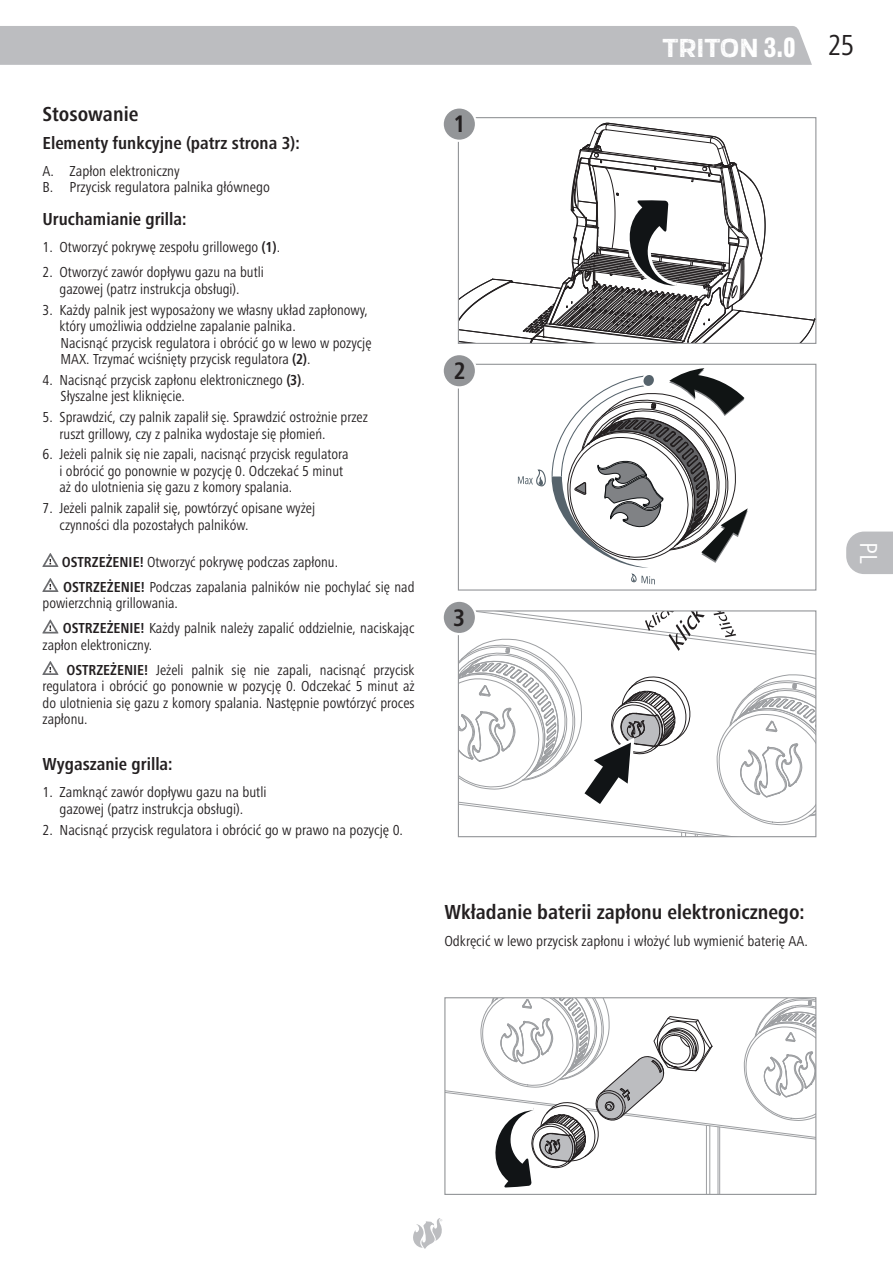
<style>
.page{position:relative;width:893px;height:1263px;background:#fff}
.page>*{position:absolute;margin:0;border:0;box-sizing:border-box;transform-origin:0 0}
.t1{font:700 27px "Scarlet Wood";color:#fff}
.t2{font:condensed 25.5px "Frutiger Next LTW1 G";color:#fff}
.Ueberschrift_1{font:700 condensed 24.75px "Frutiger Next LTW1 G";color:#231f20}
.Ueberschrift_1-2{font:700 condensed 21px "Frutiger Next LTW1 G";color:#231f20}
.Ueberschrift_1-3{font:700 condensed 18px "Frutiger Next LTW1 G";color:#231f20}
.Standard{font:condensed 15px/16.5px "Frutiger Next LTW1 G";color:#231f20}
.Standard_fett{font:condensed 15px/16.5px "Frutiger Next LTW1 G";color:#231f20}
.Ueberschrift_1-4{font:condensed 15px "Frutiger Next LTW1 G";color:#231f20}
.s1{font-weight:700}
.s2{font-family:"Railroad Gothic ATF";font-weight:400}
.s3{font-family:"Frutiger Next LTW1 G";font-weight:400;font-stretch:condensed;font-size:30px;color:#231f20}
</style>
<div class="page">
<svg style="left:444px;top:997px;width:373px;height:198px"></svg>
<svg style="left:457px;top:117px;width:360px;height:227px"></svg>
<div style="left:443px;top:107px;width:33px;height:34px;background:#939598;border-radius:50%"></div>
<div style="left:442px;top:106px;width:35px;height:36px;border:2px solid #fff;border-radius:50%"></div>
<svg style="left:457px;top:363px;width:360px;height:228px"></svg>
<div style="left:443px;top:354px;width:33px;height:33px;background:#939598;border-radius:50%"></div>
<div style="left:442px;top:353px;width:35px;height:36px;border:2px solid #fff;border-radius:50%"></div>
<svg style="left:457px;top:610px;width:360px;height:228px"></svg>
<div style="left:443px;top:601px;width:33px;height:33px;background:#939598;border-radius:50%"></div>
<div style="left:442px;top:600px;width:35px;height:35px;border:2px solid #fff;border-radius:50%"></div>
<svg style="left:43px;top:553px;width:15px;height:14px"></svg>
<svg style="left:43px;top:578px;width:15px;height:14px"></svg>
<svg style="left:43px;top:620px;width:15px;height:13px"></svg>
<svg style="left:43px;top:661px;width:15px;height:14px"></svg>
<div style="left:0;top:26px;width:812px;height:39px;background:#bcbdc0"></div>
<svg style="left:413px;top:1218px;width:29px;height:31px"></svg>
<svg style="left:846px;top:531px;width:47px;height:43px;background:#c1c2c5"></svg>
<p class="Ueberschrift_1-2" style="left:43px;top:102px;width:97px">Stosowanie</p>
<p class="Ueberschrift_1-3" style="left:43px;top:132px;width:259px">Elementy funkcyjne (patrz strona 3):</p>
<p class="Standard" style="left:43px;top:162px;width:139px">A. Zapłon elektroniczny</p>
<p class="Standard" style="left:43px;top:179px;width:229px">B. Przycisk regulatora palnika głównego</p>
<p class="Ueberschrift_1-3" style="left:43px;top:209px;width:146px">Uruchamianie grilla:</p>
<p class="Standard" style="left:43px;top:239px;width:239px">1. Otworzyć pokrywę zespołu grillowego <span class="s1">(1)</span>.</p>
<p class="Standard" style="left:43px;top:264px;width:223px;text-align:center">2. Otworzyć zawór dopływu gazu na butli gazowej (patrz instrukcja obsługi).</p>
<p class="Standard" style="left:60px;top:301px;width:310px;text-indent:-17px">3. Każdy palnik jest wyposażony we własny układ zapłonowy, który umożliwia oddzielne zapalanie palnika.</p>
<p class="Standard_fett" style="left:61px;top:334px;width:312px">Nacisnąć przycisk regulatora i obrócić go w lewo w pozycję<br>MAX. Trzymać wciśnięty przycisk regulatora <span class="s1">(2)</span>.</p>
<p class="Standard" style="left:43px;top:372px;width:264px">4. Nacisnąć przycisk zapłonu elektronicznego <span class="s1">(3)</span>.</p>
<p class="Standard_fett" style="left:61px;top:388px;width:126px">Słyszalne jest kliknięcie.</p>
<p class="Standard" style="left:60px;top:409px;width:310px;text-indent:-17px">5. Sprawdzić, czy palnik zapalił się. Sprawdzić ostrożnie przez ruszt grillowy, czy z palnika wydostaje się płomień.</p>
<p class="Standard" style="left:60px;top:446px;width:291px;text-indent:-17px">6. Jeżeli palnik się nie zapali, nacisnąć przycisk regulatora i obrócić go ponownie w pozycję 0. Odczekać 5 minut aż do ulotnienia się gazu z komory spalania.</p>
<p class="Standard" style="left:60px;top:500px;width:257px;text-indent:-17px">7. Jeżeli palnik zapalił się, powtórzyć opisane wyżej czynności dla pozostałych palników.</p>
<p class="Standard" style="left:62px;top:554px;width:278px"><span class="s1">OSTRZEŻENIE!</span> Otworzyć pokrywę podczas zapłonu.</p>
<p class="Standard" style="left:43px;top:579px;width:374px;text-indent:21px"><span class="s1">OSTRZEŻENIE!</span> Podczas zapalania palników nie pochylać się nad powierzchnią grillowania.</p>
<p class="Standard" style="left:43px;top:620px;width:374px;text-indent:20px"><span class="s1">OSTRZEŻENIE!</span> Każdy palnik należy zapalić oddzielnie, naciskając zapłon elektroniczny.</p>
<p class="Standard" style="left:43px;top:662px;width:374px;text-align:justify;text-indent:24px"><span class="s1">OSTRZEŻENIE!</span> Jeżeli palnik się nie zapali, nacisnąć przycisk regulatora i obrócić go ponownie w pozycję 0. Odczekać 5 minut aż do ulotnienia się gazu z komory spalania. Następnie powtórzyć proces zapłonu.</p>
<p class="Ueberschrift_1-3" style="left:43px;top:754px;width:132px">Wygaszanie grilla:</p>
<p class="Standard" style="left:43px;top:784px;width:226px;text-align:center">1. Zamknąć zawór dopływu gazu na butli gazowej (patrz instrukcja obsługi).</p>
<p class="Standard" style="left:43px;top:821px;width:362px">2. Nacisnąć przycisk regulatora i obrócić go w prawo na pozycję 0.</p>
<p class="Ueberschrift_1" style="left:453px;top:110px;width:14px">1</p>
<p class="Ueberschrift_1" style="left:454px;top:356px;width:14px">2</p>
<p class="Ueberschrift_1" style="left:453px;top:603px;width:14px">3</p>
<h1 class="t1" style="left:662px;top:29px;width:193px">TRITON <span class="s2">3.0</span> <span class="s3">25</span></h1>
<h2 class="t2" style="left:883px;top:542px;width:23px;rotate:90deg">PL</h2>
<p class="Ueberschrift_1-2" style="left:444px;top:900px;width:362px">Wkładanie baterii zapłonu elektronicznego:</p>
<p class="Ueberschrift_1-4" style="left:444px;top:932px;width:365px">Odkręcić w lewo przycisk zapłonu i włożyć lub wymienić baterię AA.</p>
</div>
